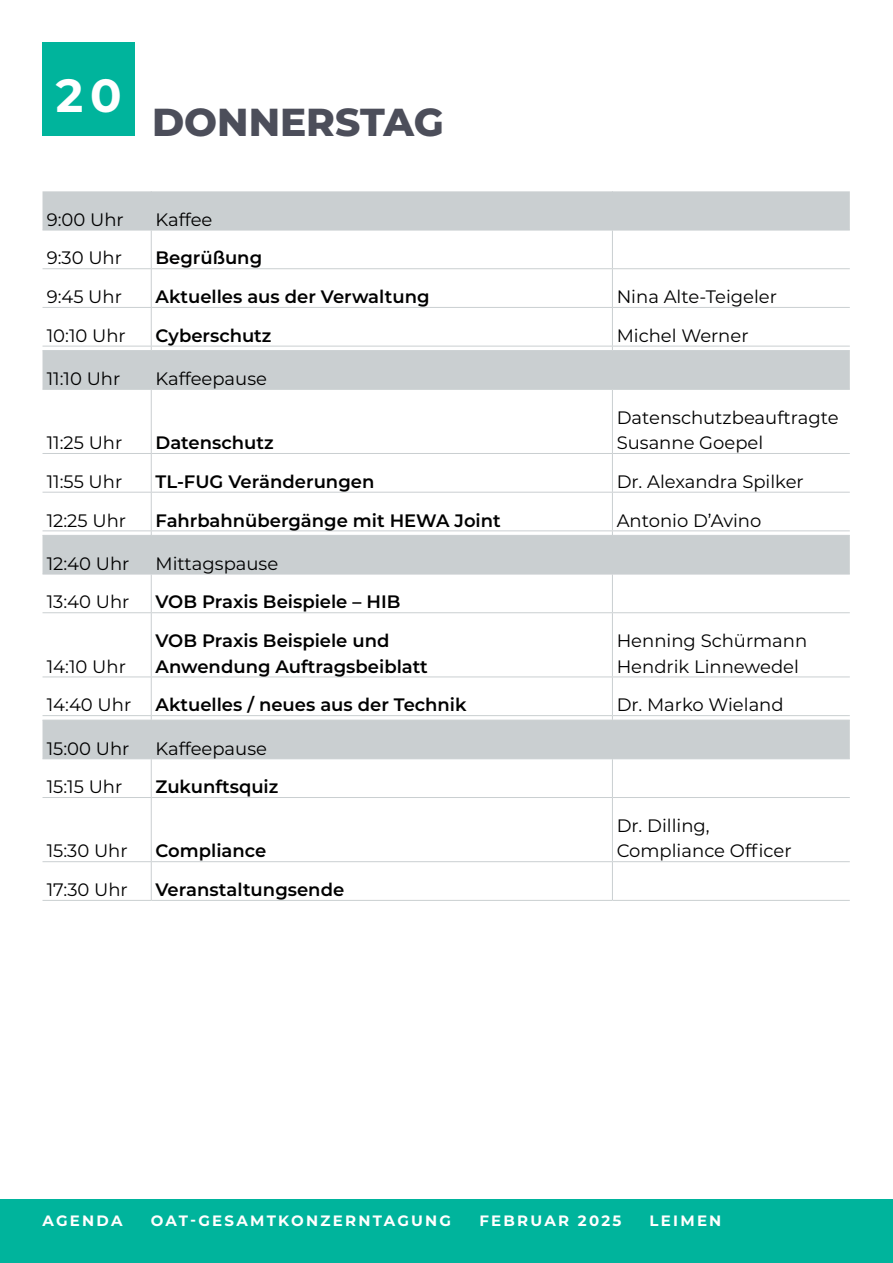
<style>
.page{position:relative;width:893px;height:1263px;background:#fff}
.page>*{position:absolute;margin:0;border:0;box-sizing:border-box;transform-origin:0 0}
.t1{font:700 46.5px "Montserrat";color:#fff}
.t2{font:800 39px "Montserrat";color:#4c4e5a}
.t3{font:18px/25.5px "Montserrat";color:#000}
.t4{font:600 18px/25.5px "Montserrat";color:#000}
.t5{font:700 15px "Montserrat";letter-spacing:.15em;color:#fff}
</style>
<div class="page">
<div style="left:0;top:1200px;width:893px;height:63px;background:#00b49c"></div>
<div style="left:43px;top:43px;width:92px;height:93px;background:#00b49c"></div>
<svg style="left:43px;top:191px;width:807px;height:567px"></svg>
<hr style="left:151px;top:191px;width:1px;height:39px;background:#cacfd1">
<hr style="left:612px;top:191px;width:1px;height:39px;background:#cacfd1">
<hr style="left:43px;top:230px;width:108px;height:1px;background:#cacfd1">
<hr style="left:151px;top:230px;width:461px;height:1px;background:#cacfd1">
<hr style="left:151px;top:230px;width:1px;height:38px;background:#cacfd1">
<hr style="left:612px;top:230px;width:238px;height:1px;background:#cacfd1">
<hr style="left:612px;top:230px;width:1px;height:38px;background:#cacfd1">
<hr style="left:43px;top:268px;width:108px;height:1px;background:#cacfd1">
<hr style="left:151px;top:268px;width:461px;height:1px;background:#cacfd1">
<hr style="left:151px;top:269px;width:1px;height:38px;background:#cacfd1">
<hr style="left:612px;top:268px;width:238px;height:1px;background:#cacfd1">
<hr style="left:612px;top:269px;width:1px;height:38px;background:#cacfd1">
<hr style="left:43px;top:307px;width:108px;height:1px;background:#cacfd1">
<hr style="left:151px;top:307px;width:461px;height:1px;background:#cacfd1">
<hr style="left:151px;top:308px;width:1px;height:38px;background:#cacfd1">
<hr style="left:612px;top:307px;width:238px;height:1px;background:#cacfd1">
<hr style="left:612px;top:308px;width:1px;height:38px;background:#cacfd1">
<hr style="left:43px;top:346px;width:108px;height:1px;background:#cacfd1">
<hr style="left:151px;top:346px;width:461px;height:1px;background:#cacfd1">
<hr style="left:612px;top:346px;width:238px;height:1px;background:#cacfd1">
<hr style="left:43px;top:350px;width:108px;height:1px;background:#cacfd1">
<hr style="left:151px;top:350px;width:461px;height:1px;background:#cacfd1">
<hr style="left:151px;top:351px;width:1px;height:38px;background:#cacfd1">
<hr style="left:612px;top:350px;width:238px;height:1px;background:#cacfd1">
<hr style="left:612px;top:351px;width:1px;height:38px;background:#cacfd1">
<hr style="left:43px;top:389px;width:108px;height:1px;background:#cacfd1">
<hr style="left:151px;top:389px;width:461px;height:1px;background:#cacfd1">
<hr style="left:151px;top:390px;width:1px;height:63px;background:#cacfd1">
<hr style="left:612px;top:389px;width:238px;height:1px;background:#cacfd1">
<hr style="left:612px;top:390px;width:1px;height:63px;background:#cacfd1">
<hr style="left:43px;top:453px;width:108px;height:1px;background:#cacfd1">
<hr style="left:151px;top:453px;width:461px;height:1px;background:#cacfd1">
<hr style="left:151px;top:454px;width:1px;height:38px;background:#cacfd1">
<hr style="left:612px;top:453px;width:238px;height:1px;background:#cacfd1">
<hr style="left:612px;top:454px;width:1px;height:38px;background:#cacfd1">
<hr style="left:43px;top:492px;width:108px;height:1px;background:#cacfd1">
<hr style="left:151px;top:492px;width:461px;height:1px;background:#cacfd1">
<hr style="left:151px;top:492px;width:1px;height:38px;background:#cacfd1">
<hr style="left:612px;top:492px;width:238px;height:1px;background:#cacfd1">
<hr style="left:612px;top:492px;width:1px;height:38px;background:#cacfd1">
<hr style="left:43px;top:530px;width:108px;height:1px;background:#cacfd1">
<hr style="left:151px;top:530px;width:461px;height:1px;background:#cacfd1">
<hr style="left:612px;top:530px;width:238px;height:1px;background:#cacfd1">
<hr style="left:43px;top:535px;width:108px;height:1px;background:#cacfd1">
<hr style="left:151px;top:535px;width:461px;height:1px;background:#cacfd1">
<hr style="left:151px;top:536px;width:1px;height:38px;background:#cacfd1">
<hr style="left:612px;top:535px;width:238px;height:1px;background:#cacfd1">
<hr style="left:612px;top:536px;width:1px;height:38px;background:#cacfd1">
<hr style="left:43px;top:574px;width:108px;height:1px;background:#cacfd1">
<hr style="left:151px;top:574px;width:461px;height:1px;background:#cacfd1">
<hr style="left:151px;top:574px;width:1px;height:38px;background:#cacfd1">
<hr style="left:612px;top:574px;width:238px;height:1px;background:#cacfd1">
<hr style="left:612px;top:574px;width:1px;height:38px;background:#cacfd1">
<hr style="left:43px;top:612px;width:108px;height:1px;background:#cacfd1">
<hr style="left:151px;top:612px;width:461px;height:1px;background:#cacfd1">
<hr style="left:151px;top:613px;width:1px;height:63px;background:#cacfd1">
<hr style="left:612px;top:612px;width:238px;height:1px;background:#cacfd1">
<hr style="left:612px;top:613px;width:1px;height:63px;background:#cacfd1">
<hr style="left:43px;top:676px;width:108px;height:1px;background:#cacfd1">
<hr style="left:151px;top:676px;width:461px;height:1px;background:#cacfd1">
<hr style="left:151px;top:677px;width:1px;height:38px;background:#cacfd1">
<hr style="left:612px;top:676px;width:238px;height:1px;background:#cacfd1">
<hr style="left:612px;top:677px;width:1px;height:38px;background:#cacfd1">
<hr style="left:43px;top:715px;width:108px;height:1px;background:#cacfd1">
<hr style="left:151px;top:715px;width:461px;height:1px;background:#cacfd1">
<hr style="left:612px;top:715px;width:238px;height:1px;background:#cacfd1">
<hr style="left:43px;top:720px;width:108px;height:1px;background:#cacfd1">
<hr style="left:151px;top:720px;width:461px;height:1px;background:#cacfd1">
<hr style="left:151px;top:720px;width:1px;height:38px;background:#cacfd1">
<hr style="left:612px;top:720px;width:238px;height:1px;background:#cacfd1">
<hr style="left:612px;top:720px;width:1px;height:38px;background:#cacfd1">
<hr style="left:43px;top:758px;width:108px;height:1px;background:#cacfd1">
<hr style="left:151px;top:758px;width:461px;height:1px;background:#cacfd1">
<hr style="left:151px;top:759px;width:1px;height:38px;background:#cacfd1">
<hr style="left:612px;top:758px;width:238px;height:1px;background:#cacfd1">
<hr style="left:612px;top:759px;width:1px;height:38px;background:#cacfd1">
<hr style="left:43px;top:797px;width:108px;height:1px;background:#cacfd1">
<hr style="left:151px;top:797px;width:461px;height:1px;background:#cacfd1">
<hr style="left:151px;top:798px;width:1px;height:63px;background:#cacfd1">
<hr style="left:612px;top:797px;width:238px;height:1px;background:#cacfd1">
<hr style="left:612px;top:798px;width:1px;height:63px;background:#cacfd1">
<hr style="left:43px;top:861px;width:108px;height:1px;background:#cacfd1">
<hr style="left:151px;top:861px;width:461px;height:1px;background:#cacfd1">
<hr style="left:151px;top:862px;width:1px;height:38px;background:#cacfd1">
<hr style="left:612px;top:861px;width:238px;height:1px;background:#cacfd1">
<hr style="left:612px;top:862px;width:1px;height:38px;background:#cacfd1">
<hr style="left:43px;top:900px;width:108px;height:1px;background:#cacfd1">
<hr style="left:151px;top:900px;width:461px;height:1px;background:#cacfd1">
<hr style="left:612px;top:900px;width:238px;height:1px;background:#cacfd1">
<h1 class="t1" style="left:56px;top:62px;width:67px">20</h1>
<h2 class="t2" style="left:152px;top:94px;width:293px">DONNERSTAG</h2>
<p class="t3" style="left:47px;top:206px;width:78px">9:00 Uhr</p>
<p class="t3" style="left:156px;top:206px;width:58px">Kaffee</p>
<p class="t3" style="left:47px;top:245px;width:77px">9:30 Uhr</p>
<p class="t4" style="left:156px;top:245px;width:108px">Begrüßung</p>
<p class="t3" style="left:47px;top:283px;width:77px">9:45 Uhr</p>
<p class="t4" style="left:156px;top:283px;width:276px">Aktuelles aus der Verwaltung</p>
<p class="t3" style="left:617px;top:283px;width:162px">Nina Alte-Teigeler</p>
<p class="t3" style="left:47px;top:322px;width:81px">10:10 Uhr</p>
<p class="t4" style="left:156px;top:322px;width:117px">Cyberschutz</p>
<p class="t3" style="left:617px;top:322px;width:133px">Michel Werner</p>
<p class="t3" style="left:47px;top:365px;width:75px">11:10 Uhr</p>
<p class="t3" style="left:156px;top:365px;width:113px">Kaffeepause</p>
<p class="t3" style="left:47px;top:429px;width:77px">11:25 Uhr</p>
<p class="t4" style="left:156px;top:429px;width:120px">Datenschutz</p>
<p class="t3" style="left:617px;top:404px;width:223px">Datenschutzbeauftragte<br>Susanne Goepel</p>
<p class="t3" style="left:47px;top:468px;width:77px">11:55 Uhr</p>
<p class="t4" style="left:156px;top:468px;width:220px">TL-FUG Veränderungen</p>
<p class="t3" style="left:617px;top:468px;width:189px">Dr. Alexandra Spilker</p>
<p class="t3" style="left:47px;top:507px;width:81px">12:25 Uhr</p>
<p class="t4" style="left:156px;top:507px;width:347px">Fahrbahnübergänge mit HEWA Joint</p>
<p class="t3" style="left:617px;top:507px;width:146px">Antonio D’Avino</p>
<p class="t3" style="left:47px;top:550px;width:84px">12:40 Uhr</p>
<p class="t3" style="left:156px;top:550px;width:124px">Mittagspause</p>
<p class="t3" style="left:47px;top:589px;width:84px">13:40 Uhr</p>
<p class="t4" style="left:156px;top:588px;width:246px">VOB Praxis Beispiele – HIB</p>
<p class="t3" style="left:47px;top:653px;width:81px">14:10 Uhr</p>
<p class="t4" style="left:156px;top:627px;width:274px">VOB Praxis Beispiele und<br>Anwendung Auftragsbeiblatt</p>
<p class="t3" style="left:617px;top:627px;width:192px">Henning Schürmann<br>Hendrik Linnewedel</p>
<p class="t3" style="left:47px;top:692px;width:86px">14:40 Uhr</p>
<p class="t4" style="left:156px;top:691px;width:313px">Aktuelles / neues aus der Technik</p>
<p class="t3" style="left:617px;top:692px;width:169px">Dr. Marko Wieland</p>
<p class="t3" style="left:47px;top:735px;width:84px">15:00 Uhr</p>
<p class="t3" style="left:156px;top:735px;width:113px">Kaffeepause</p>
<p class="t3" style="left:47px;top:773px;width:77px">15:15 Uhr</p>
<p class="t4" style="left:156px;top:773px;width:124px">Zukunftsquiz</p>
<p class="t3" style="left:47px;top:838px;width:82px">15:30 Uhr</p>
<p class="t4" style="left:156px;top:837px;width:112px">Compliance</p>
<p class="t3" style="left:47px;top:876px;width:82px">17:30 Uhr</p>
<p class="t4" style="left:156px;top:876px;width:190px">Veranstaltungsende</p>
<p class="t3" style="left:617px;top:812px;width:176px">Dr. Dilling,<br>Compliance Officer</p>
<p class="t5" style="left:43px;top:1210px;width:82px">AGENDA</p>
<p class="t5" style="left:151px;top:1210px;width:302px">OAT-GESAMTKONZERNTAGUNG</p>
<p class="t5" style="left:479px;top:1210px;width:143px">FEBRUAR 2025</p>
<p class="t5" style="left:650px;top:1210px;width:73px">LEIMEN</p>
</div>
